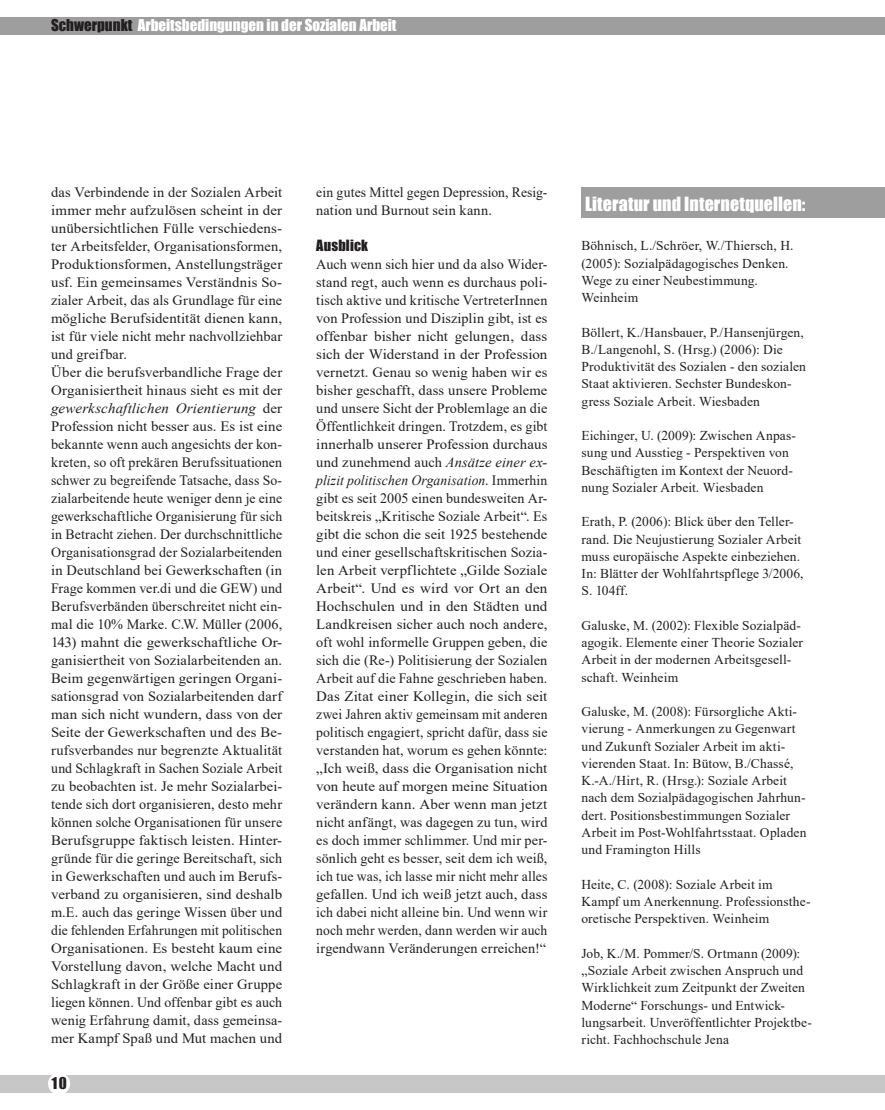
<style>
.page{position:relative;width:885px;height:1110px;background:#fff}
.page>*{position:absolute;margin:0;border:0;box-sizing:border-box;transform-origin:0 0}
.Fließtext{font:18px "Impact 2";letter-spacing:.005em;color:#fff}
.t1{font:15px "Impact 2";color:#fff}
.t2{font:15px "Impact";color:#231f20}
.Fließtext-2{font:14.25px/18px "Times New Roman PSMT2";letter-spacing:.01em;color:#231f20;text-align:justify}
.Fließtext-3{font:14.25px/18px "Times New Roman PSMT2";letter-spacing:.01em;color:#231f20;text-align:justify;scale:1.05 1}
.Fließtext-4{font:14.25px/18px "Times New Roman PSMT2";letter-spacing:.01em;color:#231f20;scale:.96 1}
.Fließtext-5{font:14.25px "Impact 2";letter-spacing:.01em;color:#231f20}
.Fließtext-6{font:13.5px/17.2px "Times New Roman PSMT2";letter-spacing:.01em;color:#231f20}
.Fließtext-7{font:13.5px/17.2px "Times New Roman";letter-spacing:.01em;color:#231f20}
.s1{color:#231f20}
.s2{font-family:"Times New Roman";font-style:italic}
.s3{font-family:"Times New Roman"}
.s4{font-family:"Times New Roman PSMT2"}
</style>
<div class="page">
<div style="left:0;top:17px;width:884px;height:17px;background:#9e9e9e"></div>
<div style="left:0;top:1075px;width:884px;height:17px;background:#c7c7c7"></div>
<div style="left:48px;top:1072px;width:22px;height:23px;background:#fff;border-radius:50%"></div>
<div style="left:581px;top:187px;width:303px;height:30px;background:#9e9e9e"></div>
<p class="t1" style="left:51px;top:13px;width:347px"><span class="s1">Schwerpunkt</span> Arbeitsbedingungen in der Sozialen Arbeit</p>
<p class="Fließtext-2" style="left:51px;top:183px;width:233px">das Verbindende in der Sozialen Arbeit immer mehr aufzulösen scheint in der unübersichtlichen Fülle verschiedens&shy;ter Arbeitsfelder, Organisationsformen, Produktionsformen, Anstellungsträger usf. Ein gemeinsames Verständnis So&shy;zialer Arbeit, das als Grundlage für eine mögliche Berufsidentität dienen kann, ist für viele nicht mehr nachvollziehbar und greifbar.</p>
<p class="Fließtext-2" style="left:51px;top:363px;width:233px">Über die berufsverbandliche Frage der Organisiertheit hinaus sieht es mit der <span class="s2">gewerkschaftlichen Orientierung</span> der Profession nicht besser aus. Es ist eine bekannte wenn auch angesichts der kon&shy;kreten, so oft prekären Berufssituationen schwer zu begreifende Tatsache, dass So&shy;zialarbeitende heute weniger denn je eine gewerkschaftliche Organisierung für sich in Betracht ziehen. Der durchschnittliche Organisationsgrad der Sozialarbeitenden <span class="s3">in Deutschland bei Gewerkschaften (in </span>Frage kommen ver.di und die GEW) und</p>
<p class="Fließtext-2" style="left:51px;top:597px;width:233px">Berufsverbänden überschreitet nicht ein&shy;<span class="s3">mal die 10% Marke. C.W. Müller (2006, 143) mahnt die gewerkschaftliche Or&shy;</span>ganisiertheit von Sozialarbeitenden an.<br>Beim gegenwärtigen geringen Organi&shy;sationsgrad von Sozialarbeitenden darf man sich nicht wundern, dass von der Seite der Gewerkschaften und des Be&shy;rufsverbandes nur begrenzte Aktualität und Schlagkraft in Sachen Soziale Arbeit zu beobachten ist. Je mehr Sozialarbei&shy;tende sich dort organisieren, desto mehr können solche Organisationen für unsere Berufsgruppe faktisch leisten. Hinter&shy;gründe für die geringe Bereitschaft, sich in Gewerkschaften und auch im Berufs&shy;verband zu organisieren, sind deshalb</p>
<p class="Fließtext-2" style="left:51px;top:903px;width:233px">m.E. auch das geringe Wissen über und die fehlenden Erfahrungen mit politischen Organisationen. Es besteht kaum eine Vorstellung davon, welche Macht und Schlagkraft in der Größe einer Gruppe liegen können. Und offenbar gibt es auch wenig Erfahrung damit, dass gemeinsa&shy;mer Kampf Spaß und Mut machen und</p>
<p class="t2" style="left:51px;top:1072px;width:18px">10</p>
<p class="Fließtext-4" style="left:316px;top:183px;width:242px">ein gutes Mittel gegen Depression, Resig&shy;nation und Burnout sein kann.</p>
<p class="Fließtext-5" style="left:316px;top:234px;width:53px">Ausblick</p>
<p class="Fließtext-2" style="left:316px;top:255px;width:233px">Auch wenn sich hier und da also Wider&shy;stand regt, auch wenn es durchaus poli&shy;tisch aktive und kritische VertreterInnen von Profession und Disziplin gibt, ist es offenbar bisher nicht gelungen, dass sich der Widerstand in der Profession vernetzt. Genau so wenig haben wir es bisher geschafft, dass unsere Probleme und unsere Sicht der Problemlage an die Öffentlichkeit dringen. Trotzdem, es gibt innerhalb unserer Profession durchaus und zunehmend auch <span class="s2">Ansätze einer ex&shy;plizit politischen Organisation</span>. Immerhin gibt es seit 2005 einen bundesweiten Ar&shy;beitskreis „Kritische Soziale Arbeit“. Es gibt die schon die seit 1925 bestehende und einer gesellschaftskritischen Sozia&shy;len Arbeit verpflichtete „Gilde Soziale Arbeit“. Und es wird vor Ort an den Hochschulen und in den Städten und Landkreisen sicher auch noch andere, oft wohl informelle Gruppen geben, die <span class="s3">sich die (Re-) Politisierung der Sozialen </span>Arbeit auf die Fahne geschrieben haben.</p>
<p class="Fließtext-3" style="left:316px;top:687px;width:222px">Das Zitat einer Kollegin, die sich seit zwei Jahren aktiv gemeinsam mit anderen politisch engagiert, spricht dafür, dass sie verstanden hat, worum es gehen könnte: „Ich weiß, dass die Organisation nicht von heute auf morgen meine Situation verändern kann. Aber wenn man jetzt nicht anfängt, was dagegen zu tun, wird es doch immer schlimmer. Und mir per&shy;sönlich geht es besser, seit dem ich weiß, ich tue was, ich lasse mir nicht mehr alles gefallen. Und ich weiß jetzt auch, dass ich dabei nicht alleine bin. Und wenn wir noch mehr werden, dann werden wir auch irgendwann Veränderungen erreichen!“</p>
<p class="Fließtext" style="left:585px;top:189px;width:222px">Literatur und Internetquellen:</p>
<p class="Fließtext-6" style="left:581px;top:237px;width:213px">Böhnisch, L./Schröer, W./Thiersch, H. <span class="s3">(2005): Sozialpädagogisches Denken.<br></span>Wege zu einer Neubestimmung.</p>
<p class="Fließtext-6" style="left:581px;top:288px;width:58px">Weinheim</p>
<p class="Fließtext-6" style="left:581px;top:323px;width:226px">Böllert, K./Hansbauer, P./Hansenjürgen, <span class="s3">B./Langenohl, S. (Hrsg.) (2006): Die </span>Produktivität des Sozialen - den sozialen Staat aktivieren. Sechster Bundeskon&shy;gress Soziale Arbeit. Wiesbaden</p>
<p class="Fließtext-6" style="left:581px;top:426px;width:216px"><span class="s3">Eichinger, U. (2009): Zwischen Anpas&shy;</span>sung und Ausstieg - Perspektiven von Beschäftigten im Kontext der Neuord&shy;nung Sozialer Arbeit. Wiesbaden</p>
<p class="Fließtext-7" style="left:581px;top:513px;width:224px">Erath, P. (2006): Blick über den Teller&shy;<span class="s4">rand. Die Neujustierung Sozialer Arbeit muss europäische Aspekte einbeziehen.<br></span>In: Blätter der Wohlfahrtspflege 3/2006, S. 104ff.</p>
<p class="Fließtext-6" style="left:581px;top:616px;width:223px"><span class="s3">Galuske, M. (2002): Flexible Sozialpäd&shy;</span>agogik. Elemente einer Theorie Sozialer Arbeit in der modernen Arbeitsgesell&shy;schaft. Weinheim</p>
<p class="Fließtext-6" style="left:581px;top:702px;width:226px"><span class="s3">Galuske, M. (2008): Fürsorgliche Akti&shy;</span>vierung - Anmerkungen zu Gegenwart und Zukunft Sozialer Arbeit im akti&shy;vierenden Staat. In: Bütow, B./Chassé, <span class="s3">K.-A./Hirt, R. (Hrsg.): Soziale Arbeit </span>nach dem Sozialpädagogischen Jahrhun&shy;dert. Positionsbestimmungen Sozialer Arbeit im Post-Wohlfahrtsstaat. Opladen und Framington Hills</p>
<p class="Fließtext-6" style="left:581px;top:875px;width:230px"><span class="s3">Heite, C. (2008): Soziale Arbeit im<br></span>Kampf um Anerkennung. Professionsthe&shy;oretische Perspektiven. Weinheim</p>
<p class="Fließtext-6" style="left:581px;top:944px;width:232px"><span class="s3">Job, K./M. Pommer/S. Ortmann (2009): </span>„Soziale Arbeit zwischen Anspruch und Wirklichkeit zum Zeitpunkt der Zweiten Moderne“ Forschungs- und Entwick&shy;lungsarbeit. Unveröffentlichter Projektbe&shy;richt. Fachhochschule Jena</p>
</div>
